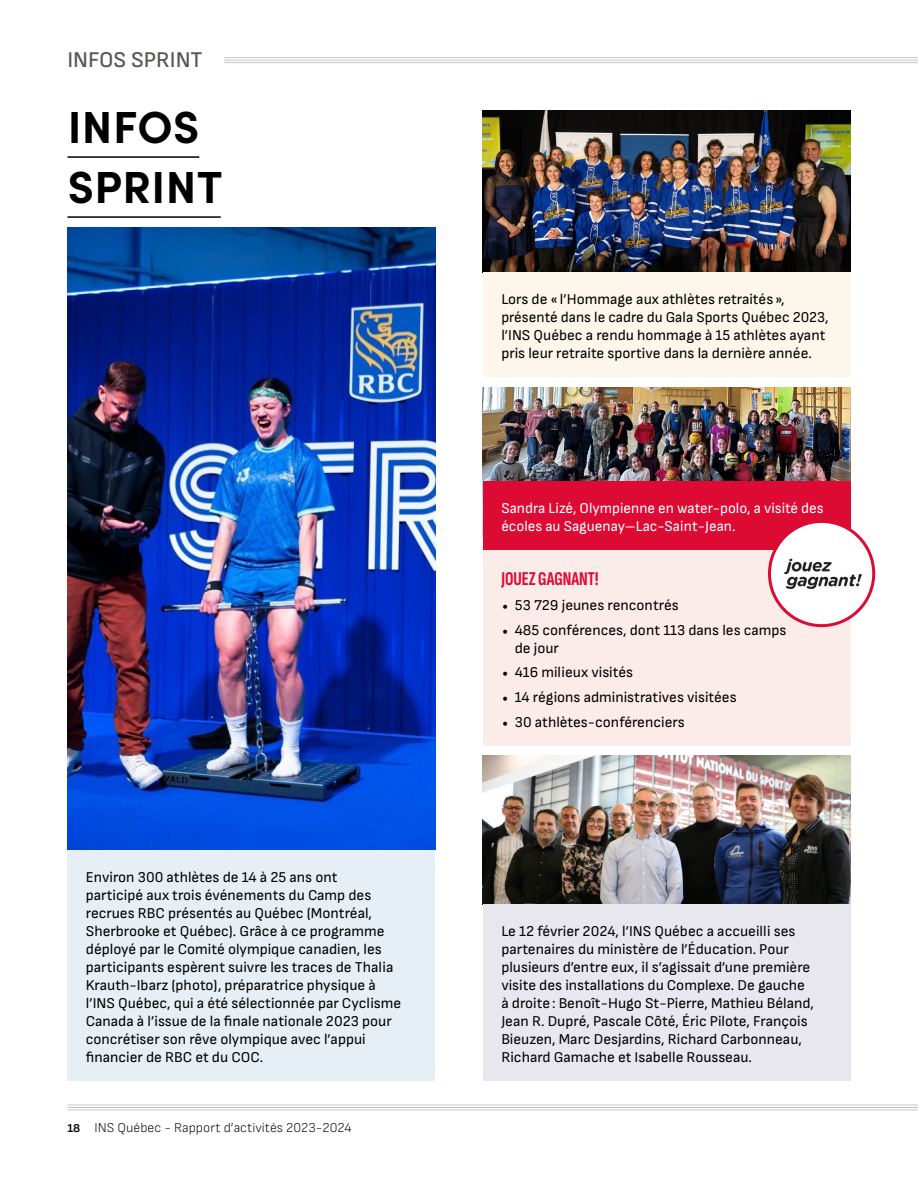
<style>
.page{position:relative;width:918px;height:1188px;background:#fff}
.page>*{position:absolute;margin:0;border:0;box-sizing:border-box;transform-origin:0 0}
.t1{font:700 45px/60px "Sofia Pro";letter-spacing:.01em;color:#000}
.t2{font:500 22.5px "Sofia Sans";color:#575756}
.t3{font:extra-condensed 19.5px "Sofia Sans";color:#dd0a34}
.t4{font:15px/18px "Sofia Sans";color:#000}
.t5{font:15px/18px "Sofia Sans";color:#fff}
.t6{font:300 13.5px "Sofia Sans";color:#000}
.s1{font-weight:700;font-size:12px}
.s2{font-family:"Skia";font-size:13.5px}
</style>
<div class="page">
<img style="left:68px;top:227px;width:367px;height:623px">
<img style="left:483px;top:110px;width:367px;height:162px">
<img style="left:483px;top:387px;width:367px;height:94px">
<img style="left:483px;top:756px;width:367px;height:148px">
<div style="left:68px;top:850px;width:367px;height:230px;background:#e6eff5"></div>
<div style="left:483px;top:272px;width:367px;height:105px;background:#fdf6ea"></div>
<div style="left:483px;top:549px;width:367px;height:196px;background:#fcece9"></div>
<div style="left:483px;top:481px;width:367px;height:68px;background:#dd0a34"></div>
<div style="left:483px;top:904px;width:367px;height:176px;background:#e9e7ee"></div>
<hr style="left:68px;top:156px;width:131px;height:2px;background:#000">
<hr style="left:68px;top:216px;width:153px;height:2px;background:#000">
<hr style="left:68px;top:1104px;width:850px;height:1px;background:#c6c6c6">
<hr style="left:68px;top:1107px;width:850px;height:1px;background:#c6c6c6">
<hr style="left:68px;top:1109px;width:850px;height:1px;background:#c6c6c6">
<hr style="left:224px;top:57px;width:694px;height:1px;background:#c6c6c6">
<hr style="left:224px;top:60px;width:694px;height:1px;background:#c6c6c6">
<hr style="left:224px;top:62px;width:694px;height:1px;background:#c6c6c6">
<div style="left:769px;top:521px;width:105px;height:105px;background:#fff;border-radius:50%"></div>
<img style="left:770px;top:542px;width:104px;height:63px">
<div style="left:768px;top:520px;width:107px;height:107px;border:3px solid #dd0a34;border-radius:50%"></div>
<h2 class="t2" style="left:68px;top:47px;width:137px">INFOS SPRINT</h2>
<h1 class="t1" style="left:68px;top:93px;width:156px">INFOS<br>SPRINT</h1>
<p class="t4" style="left:86px;top:868px;width:317px">Environ 300 athlètes de 14 à 25 ans ont<br>participé aux trois événements du Camp des recrues RBC présentés au Québec (Montréal, Sherbrooke et Québec). Grâce à ce programme déployé par le Comité olympique canadien, les participants espèrent suivre les traces de Thalia Krauth-Ibarz (photo), préparatrice physique à l’INS Québec, qui a été sélectionnée par Cyclisme Canada à l’issue de la finale nationale 2023 pour concrétiser son rêve olympique avec l’appui financier de RBC et du COC.</p>
<p class="t6" style="left:68px;top:1120px;width:286px"><span class="s1">18</span> INS Québec - Rapport d’activités 2023-2024</p>
<p class="t4" style="left:501px;top:290px;width:329px">Lors de « l’Hommage aux athlètes retraités », présenté dans le cadre du Gala Sports Québec 2023, l’INS Québec a rendu hommage à 15 athlètes ayant pris leur retraite sportive dans la dernière année.</p>
<p class="t5" style="left:501px;top:499px;width:324px">Sandra Lizé, Olympienne en water-polo, a visité des écoles au Saguenay–Lac-Saint-Jean.</p>
<h3 class="t3" style="left:501px;top:568px;width:99px">JOUEZ GAGNANT!</h3>
<p class="t4" style="left:501px;top:596px;width:179px"><span class="s2">•</span> 53 729 jeunes rencontrés</p>
<p class="t4" style="left:515px;top:621px;width:273px;text-indent:-14px"><span class="s2">•</span> 485 conférences, dont 113 dans les camps de jour</p>
<p class="t4" style="left:501px;top:663px;width:133px"><span class="s2">•</span> 416 milieux visités</p>
<p class="t4" style="left:501px;top:688px;width:237px"><span class="s2">•</span> 14 régions administratives visitées</p>
<p class="t4" style="left:501px;top:713px;width:185px"><span class="s2">•</span> 30 athlètes-conférenciers</p>
<p class="t4" style="left:501px;top:922px;width:314px">Le 12 février 2024, l’INS Québec a accueilli ses partenaires du ministère de l’Éducation. Pour plusieurs d’entre eux, il s’agissait d’une première visite des installations du Complexe. De gauche à droite: Benoît-Hugo St-Pierre, Mathieu Béland, Jean R. Dupré, Pascale Côté, Éric Pilote, François Bieuzen, Marc Desjardins, Richard Carbonneau, Richard Gamache et Isabelle Rousseau.</p>
</div>
